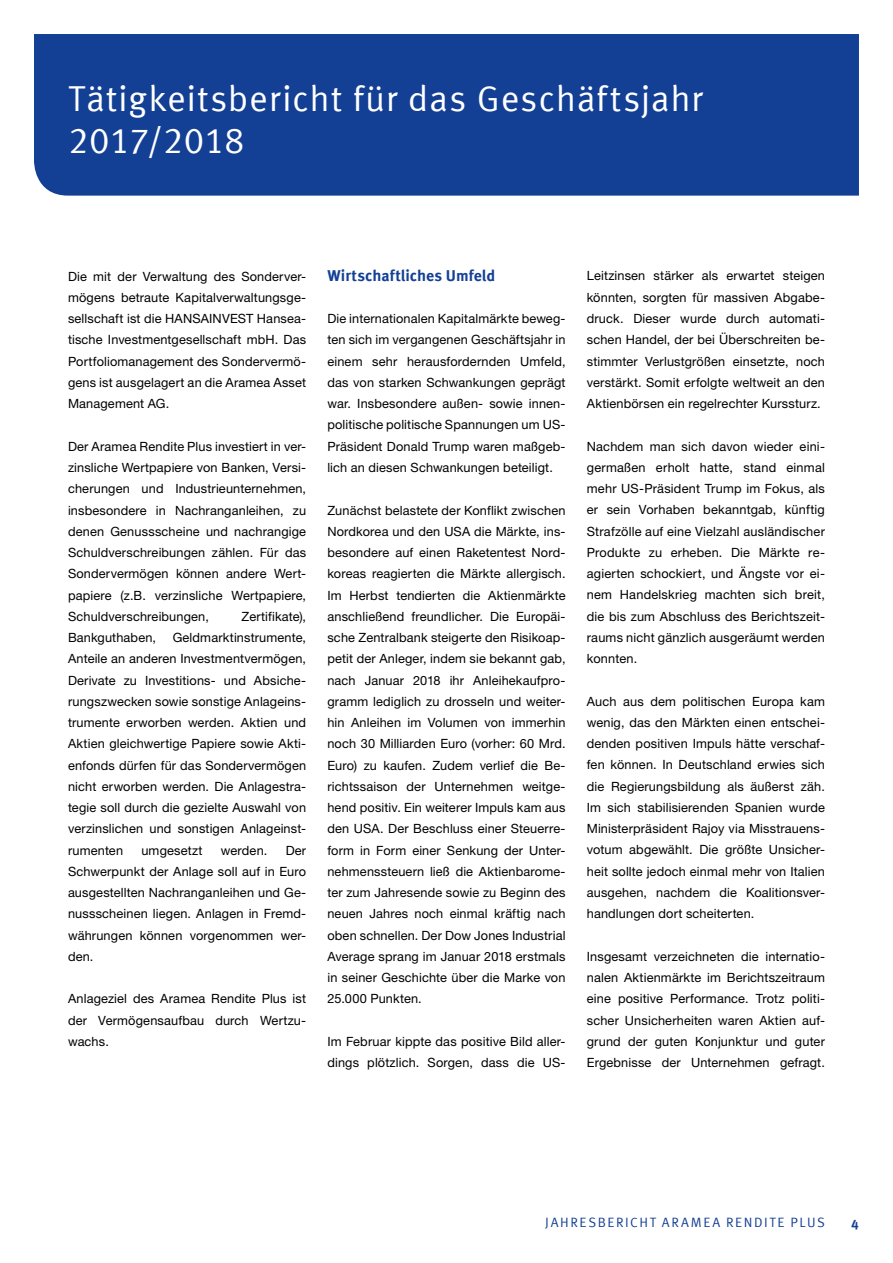
<style>
.page{position:relative;width:893px;height:1263px;background:#fff}
.page>*{position:absolute;margin:0;border:0;box-sizing:border-box;transform-origin:0 0}
.t1{font:36px/42.5px "Meta Offc Pro Norm";letter-spacing:.015em;color:#fff}
.t2{font:700 15.75px "Meta Offc Pro";color:#134094}
.t3{font:13.5px "Meta Offc Pro Norm";letter-spacing:.115em;color:#134094}
.t4{font:700 13.5px "Meta Offc Pro";color:#134094}
.t5{font:12.75px/21.3px "Helvetica Neue LTW1 G";letter-spacing:.01em;color:#000;text-align:justify}
</style>
<div class="page">
<div style="left:34px;top:34px;width:825px;height:162px;background:#134094"></div>
<h1 class="t1" style="left:68px;top:75px;width:636px">Tätigkeitsbericht für das Geschäftsjahr<br>2017/2018</h1>
<p class="t5" style="left:68px;top:265px;width:240px">Die mit der Verwaltung des Sonderver&shy;mögens betraute Kapitalverwaltungsge&shy;sellschaft ist die HANSAINVEST Hansea&shy;tische Investmentgesellschaft mbH. Das Portfoliomanagement des Sondervermö&shy;gens ist ausgelagert an die Aramea Asset Management AG.</p>
<p class="t5" style="left:68px;top:435px;width:240px">Der Aramea Rendite Plus investiert in ver&shy;zinsliche Wertpapiere von Banken, Versi&shy;cherungen und Industrieunternehmen, insbesondere in Nachranganleihen, zu denen Genussscheine und nachrangige Schuldverschreibungen zählen. Für das Sondervermögen können andere Wert&shy;papiere (z.B. verzinsliche Wertpapiere, Schuldverschreibungen,</p>
<p class="t5" style="left:242px;top:605px;width:66px">Zertifikate),</p>
<p class="t5" style="left:68px;top:627px;width:240px;text-indent:105px">Geldmarktinstrumente, Anteile an anderen Investmentvermögen, Derivate zu Investitions- und Absiche&shy;rungszwecken sowie sonstige Anlageins&shy;trumente erworben werden. Aktien und Aktien gleichwertige Papiere sowie Akti&shy;enfonds dürfen für das Sondervermögen nicht erworben werden. Die Anlagestra&shy;tegie soll durch die gezielte Auswahl von verzinslichen und sonstigen Anlageinst&shy;rumenten</p>
<p class="t5" style="left:68px;top:627px;width:90px">Bankguthaben,</p>
<p class="t5" style="left:68px;top:839px;width:240px;text-indent:218px">Der Schwerpunkt der Anlage soll auf in Euro ausgestellten Nachranganleihen und Ge&shy;nussscheinen liegen. Anlagen in Fremd&shy;währungen können vorgenommen wer&shy;den.</p>
<p class="t5" style="left:68px;top:988px;width:240px">Anlageziel des Aramea Rendite Plus ist der Vermögensaufbau durch Wertzu&shy;wachs.</p>
<p class="t5" style="left:141px;top:839px;width:63px">umgesetzt</p>
<p class="t5" style="left:221px;top:839px;width:48px">werden.</p>
<p class="t2" style="left:327px;top:263px;width:169px">Wirtschaftliches Umfeld</p>
<p class="t5" style="left:327px;top:308px;width:240px">Die internationalen Kapitalmärkte beweg&shy;ten sich im vergangenen Geschäftsjahr in einem sehr herausfordernden Umfeld, das von starken Schwankungen geprägt war. Insbesondere außen- sowie innen&shy;politische politische Spannungen um US-Präsident Donald Trump waren maßgeb&shy;lich an diesen Schwankungen beteiligt.</p>
<p class="t5" style="left:327px;top:499px;width:240px">Zunächst belastete der Konflikt zwischen Nordkorea und den USA die Märkte, ins&shy;besondere auf einen Raketentest Nord&shy;koreas reagierten die Märkte allergisch.<br>Im Herbst tendierten die Aktienmärkte anschließend freundlicher. Die Europäi&shy;sche Zentralbank steigerte den Risikoap&shy;petit der Anleger, indem sie bekannt gab, nach Januar 2018 ihr Anleihekaufpro&shy;gramm lediglich zu drosseln und weiter&shy;hin Anleihen im Volumen von immerhin noch 30 Milliarden Euro (vorher: 60 Mrd.<br>Euro) zu kaufen. Zudem verlief die Be&shy;richtssaison der Unternehmen weitge&shy;hend positiv. Ein weiterer Impuls kam aus den USA. Der Beschluss einer Steuerre&shy;form in Form einer Senkung der Unter&shy;nehmenssteuern ließ die Aktienbarome&shy;ter zum Jahresende sowie zu Beginn des neuen Jahres noch einmal kräftig nach oben schnellen. Der Dow Jones Industrial Average sprang im Januar 2018 erstmals in seiner Geschichte über die Marke von 25.000 Punkten.</p>
<p class="t5" style="left:327px;top:1031px;width:240px">Im Februar kippte das positive Bild aller&shy;dings plötzlich. Sorgen, dass die US-</p>
<p class="t5" style="left:587px;top:265px;width:240px">Leitzinsen stärker als erwartet steigen könnten, sorgten für massiven Abgabe&shy;druck. Dieser wurde durch automati&shy;schen Handel, der bei Überschreiten be&shy;stimmter Verlustgrößen einsetzte, noch verstärkt. Somit erfolgte weltweit an den Aktienbörsen ein regelrechter Kurssturz.</p>
<p class="t5" style="left:587px;top:435px;width:240px">Nachdem man sich davon wieder eini&shy;germaßen erholt hatte, stand einmal mehr US-Präsident Trump im Fokus, als er sein Vorhaben bekanntgab, künftig Strafzölle auf eine Vielzahl ausländischer Produkte zu erheben. Die Märkte re&shy;agierten schockiert, und Ängste vor ei&shy;nem Handelskrieg machten sich breit, die bis zum Abschluss des Berichtszeit&shy;raums nicht gänzlich ausgeräumt werden konnten.</p>
<p class="t5" style="left:587px;top:690px;width:240px">Auch aus dem politischen Europa kam wenig, das den Märkten einen entschei&shy;denden positiven Impuls hätte verschaf&shy;fen können. In Deutschland erwies sich die Regierungsbildung als äußerst zäh.<br>Im sich stabilisierenden Spanien wurde Ministerpräsident Rajoy via Misstrauens&shy;votum abgewählt. Die größte Unsicher&shy;heit sollte jedoch einmal mehr von Italien ausgehen, nachdem die Koalitionsver&shy;handlungen dort scheiterten.</p>
<p class="t5" style="left:587px;top:945px;width:240px">Insgesamt verzeichneten die internatio&shy;nalen Aktienmärkte im Berichtszeitraum eine positive Performance. Trotz politi&shy;scher Unsicherheiten waren Aktien auf&shy;grund der guten Konjunktur und guter Ergebnisse der Unternehmen gefragt.</p>
<p class="t3" style="left:545px;top:1211px;width:227px">JAHRESBERICHT Ara mea Rendite</p>
<p class="t3" style="left:790px;top:1211px;width:35px">Plus</p>
<p class="t4" style="left:851px;top:1214px;width:9px">4</p>
</div>
